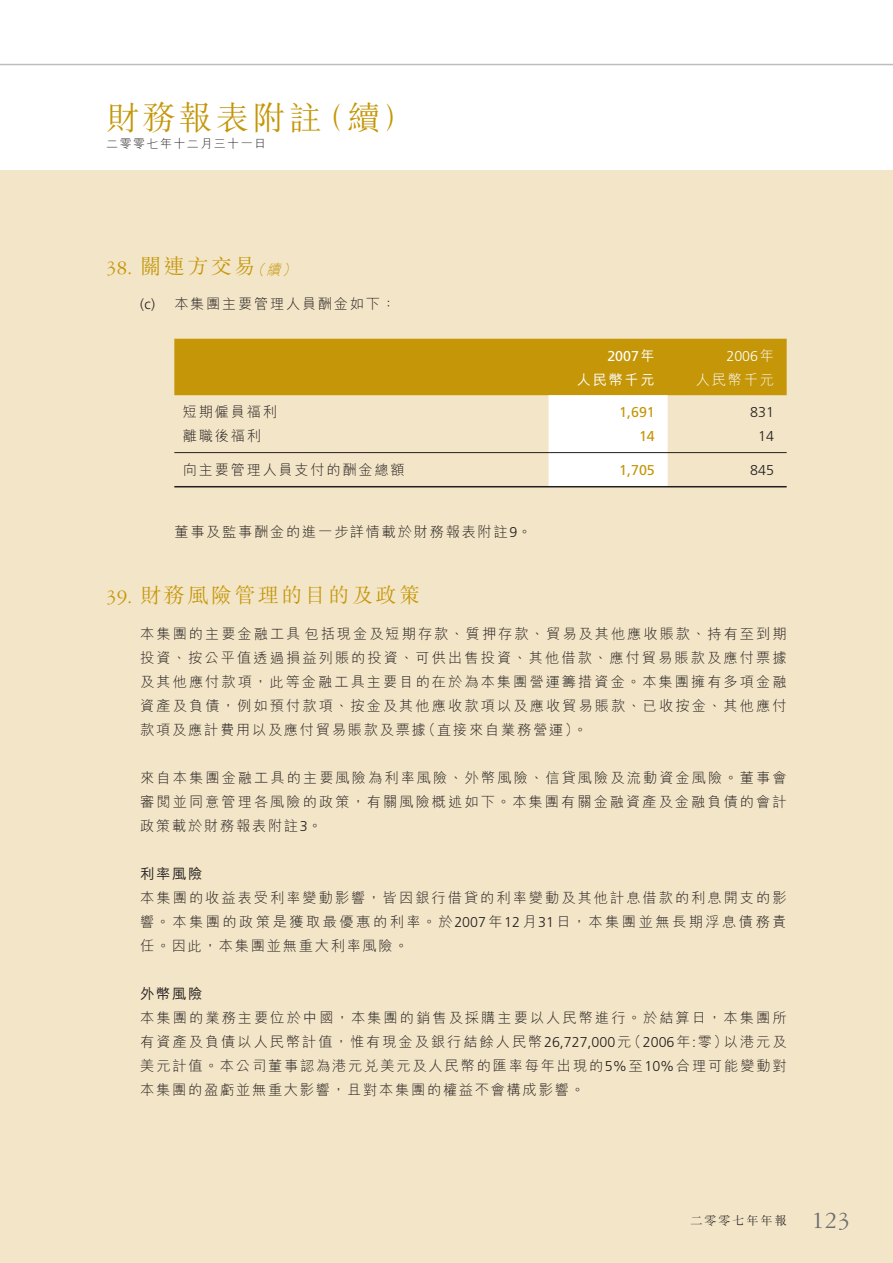
<style>
.page{position:relative;width:893px;height:1263px;background:#fff}
.page>*{position:absolute;margin:0;border:0;box-sizing:border-box;transform-origin:0 0}
.t1{font:300 33px "M Sung HK";letter-spacing:.105em;color:#c49608}
.t2{font:300 21px "M Sung HK";letter-spacing:.12em;color:#c49608}
.t3{font:300 14.25px/24px "M Hei HK";letter-spacing:.12em;color:#231f20;text-align:justify}
.t4{font:14.25px "Frutiger LT Std";color:#c49608}
.t5{font:300 14.25px "Frutiger LT Std";color:#231f20}
.t6{font:500 14.25px "M Hei HK";letter-spacing:.12em;color:#231f20}
.t7{font:14.25px "Frutiger LT Std";color:#fff}
.t8{font:300 14.25px "Frutiger LT Std";color:#fff}
.t9{font:500 14.25px "M Hei HK";letter-spacing:.12em;color:#fff}
.t10{font:300 14.25px "M Hei HK";letter-spacing:.12em;color:#fff}
.t11{font:300 12px "M Hei HK";letter-spacing:.12em;color:#231f20}
.t12{font:300 12px "M Sung HK";letter-spacing:.17em;color:#231f20}
.s1{font-family:"Garamond 3 LT Std";font-weight:400}
.s2{font-family:"M Hei HK";font-style:italic;font-size:14.25px}
.s3{font-family:"Frutiger LT Std"}
.s4{font-family:"M Hei HK";font-weight:500}
.s5{font-family:"M Hei HK"}
.s6{font-family:"Garamond 3 LT Std";font-weight:400;font-size:25.5px;color:#6c6d70}
</style>
<div class="page">
<div style="left:0;top:170px;width:893px;height:1093px;background:#f3e5c7"></div>
<hr style="left:0;top:64px;width:893px;height:1px;background:#bcbdc0">
<svg style="left:174px;top:339px;width:613px;height:147px"></svg>
<hr style="left:174px;top:452px;width:613px;height:1px;background:#231f20">
<hr style="left:174px;top:486px;width:613px;height:1px;background:#231f20">
<h1 class="t1" style="left:106px;top:105px;width:311px">財務報表附註（續）</h1>
<p class="t11" style="left:106px;top:139px;width:161px">二零零七年十二月三十一日</p>
<h2 class="t2" style="left:106px;top:258px;width:194px"><span class="s1">38.</span> 關連方交易<span class="s2">（續）</span></h2>
<p class="t3" style="left:140px;top:294px;width:257px"><span class="s3">(c)</span> 本集團主要管理人員酬金如下：</p>
<p class="t7" style="left:607px;top:350px;width:49px">2007<span class="s4">年</span></p>
<p class="t8" style="left:726px;top:350px;width:49px">2006<span class="s5">年</span></p>
<p class="t9" style="left:577px;top:374px;width:80px">人民幣千元</p>
<p class="t10" style="left:696px;top:374px;width:80px">人民幣千元</p>
<p class="t3" style="left:183px;top:402px;width:96px">短期僱員福利</p>
<p class="t4" style="left:619px;top:407px;width:37px">1,691</p>
<p class="t5" style="left:750px;top:407px;width:25px">831</p>
<p class="t3" style="left:183px;top:426px;width:80px">離職後福利</p>
<p class="t4" style="left:639px;top:431px;width:17px">14</p>
<p class="t5" style="left:758px;top:431px;width:17px">14</p>
<p class="t3" style="left:183px;top:460px;width:223px">向主要管理人員支付的酬金總額</p>
<p class="t4" style="left:619px;top:464px;width:37px">1,705</p>
<p class="t5" style="left:750px;top:464px;width:25px">845</p>
<p class="t3" style="left:174px;top:522px;width:359px">董事及監事酬金的進一步詳情載於財務報表附註<span class="s3">9</span>。</p>
<h2 class="t2" style="left:106px;top:588px;width:315px"><span class="s1">39.</span> 財務風險管理的目的及政策</h2>
<p class="t3" style="left:140px;top:623px;width:648px">本集團的主要金融工具包括現金及短期存款、質押存款、貿易及其他應收賬款、持有至到期投資、按公平值透過損益列賬的投資、可供出售投資、其他借款、應付貿易賬款及應付票據及其他應付款項，此等金融工具主要目的在於為本集團營運籌措資金。本集團擁有多項金融資產及負債，例如預付款項、按金及其他應收款項以及應收貿易賬款、已收按金、其他應付款項及應計費用以及應付貿易賬款及票據（直接來自業務營運）。</p>
<p class="t3" style="left:140px;top:767px;width:648px">來自本集團金融工具的主要風險為利率風險、外幣風險、信貸風險及流動資金風險。董事會審閱並同意管理各風險的政策，有關風險概述如下。本集團有關金融資產及金融負債的會計政策載於財務報表附註<span class="s3">3</span>。</p>
<p class="t6" style="left:140px;top:868px;width:64px">利率風險</p>
<p class="t3" style="left:140px;top:887px;width:648px">本集團的收益表受利率變動影響，皆因銀行借貸的利率變動及其他計息借款的利息開支的影響。本集團的政策是獲取最優惠的利率。於<span class="s3">2007</span>年<span class="s3">12</span>月<span class="s3">31</span>日，本集團並無長期浮息債務責任。因此，本集團並無重大利率風險。</p>
<p class="t6" style="left:140px;top:988px;width:64px">外幣風險</p>
<p class="t3" style="left:140px;top:1007px;width:648px">本集團的業務主要位於中國，本集團的銷售及採購主要以人民幣進行。於結算日，本集團所有資產及負債以人民幣計值，惟有現金及銀行結餘人民幣<span class="s3">26,727,000</span>元（<span class="s3">2006</span>年<span class="s3">:</span>零）以港元及美元計值。本公司董事認為港元兌美元及人民幣的匯率每年出現的<span class="s3">5%</span>至<span class="s3">10%</span>合理可能變動對本集團的盈虧並無重大影響，且對本集團的權益不會構成影響。</p>
<p class="t12" style="left:690px;top:1216px;width:161px">二零零七年年報 <span class="s6">123</span></p>
</div>
